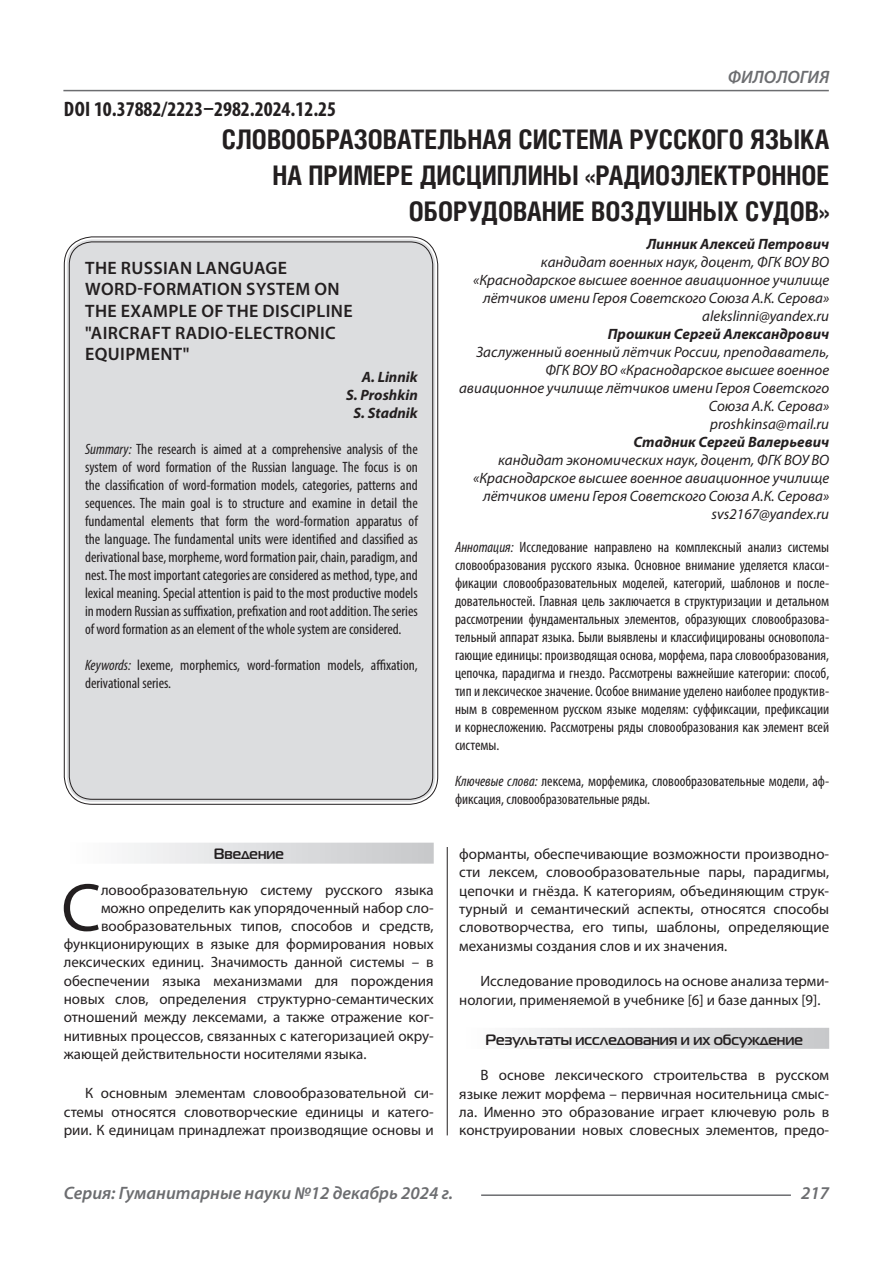
<style>
.page{position:relative;width:893px;height:1263px;background:#fff}
.page>*{position:absolute;margin:0;border:0;box-sizing:border-box;transform-origin:0 0}
.Статья_текст_первый{font:68.4px "Myriad Pro";color:#231f20}
.Статья_название{font:700 27px/36px "Helios Cond C";color:#231f20;text-align:right}
.ДОИ{font:700 condensed 21px "Myriad Pro";color:#231f20}
.Статья_название_англ{font:600 18px/21.6px "Myriad Pro";letter-spacing:.02em;color:#231f20}
.t1{font:italic 600 18px "Myriad Pro";color:#6c6d70}
.Статья_аннотация_тек{font:condensed 15px/18px "Myriad Pro";color:#231f20;text-align:justify}
.Статья_аннотация_анг{font:condensed 15px/18px "Myriad Pro";color:#231f20;text-align:justify}
.Статья_текст{font:15px/18.5px "Myriad Pro";color:#231f20;text-align:justify}
.Статья_автор_инфо{font:italic 15px/18px "Myriad Pro";color:#231f20;text-align:right}
.Статья_текст_первый-2{font:15px "Myriad Pro";color:#231f20}
.Статья_автор_фио_рус{font:italic 700 15px "Myriad Pro";color:#231f20}
.Статья_подзаголовок{font:700 15px "Magistral C";color:#231f20}
.Статья_автор_англ{font:italic 700 15px "Myriad Pro";color:#231f20}
.s1{font-style:italic}
</style>
<div class="page">
<hr style="left:447px;top:128px;width:1px;height:1007px;background:#231f20">
<hr style="left:63px;top:90px;width:766px;height:1px;background:#6c6d70">
<hr style="left:481px;top:1194px;width:310px;height:2px;background:#6c6d70">
<div style="left:67px;top:239px;width:368px;height:563px;background:#dcdddf;border-radius:26px"></div>
<div style="left:64px;top:843px;width:370px;height:21px;background:linear-gradient(to right,#fefeff,#c6c8ca)"></div>
<div style="left:459px;top:1028px;width:370px;height:21px;background:linear-gradient(to right,#fefeff,#c6c8ca)"></div>
<p class="ДОИ" style="left:64px;top:96px;width:274px">DOI 10.37882/2223–2982.2024.12.25</p>
<p class="t1" style="left:728px;top:66px;width:103px">ФИЛОЛОГИЯ</p>
<p class="Статья_название" style="left:222px;top:121px;width:609px">СЛОВООБРАЗОВАТЕЛЬНАЯ СИСТЕМА РУССКОГО ЯЗЫКА<br>НА ПРИМЕРЕ ДИСЦИПЛИНЫ «РАДИОЭЛЕКТРОННОЕ<br>ОБОРУДОВАНИЕ ВОЗДУШНЫХ СУДОВ»</p>
<p class="Статья_автор_фио_рус" style="left:647px;top:235px;width:184px">Линник Алексей Петрович</p>
<p class="Статья_автор_инфо" style="left:473px;top:253px;width:357px">кандидат военных наук, доцент, ФГК ВОУ ВО «Краснодарское высшее военное авиационное училище лётчиков имени Героя Советского Союза А.К. Серова»</p>
<p class="Статья_автор_инфо" style="left:702px;top:307px;width:128px">alekslinni@yandex.ru</p>
<p class="Статья_автор_фио_рус" style="left:608px;top:325px;width:223px">Прошкин Сергей Александрович</p>
<p class="Статья_автор_инфо" style="left:477px;top:343px;width:354px">Заслуженный военный лётчик России, преподаватель,</p>
<p class="Статья_автор_инфо" style="left:545px;top:361px;width:285px">ФГК ВОУ ВО «Краснодарское высшее военное</p>
<p class="Статья_автор_инфо" style="left:459px;top:379px;width:372px">авиационное училище лётчиков имени Героя Советского</p>
<p class="Статья_автор_инфо" style="left:709px;top:397px;width:122px">Союза А.К. Серова»</p>
<p class="Статья_автор_инфо" style="left:710px;top:415px;width:121px">proshkinsa@mail.ru</p>
<p class="Статья_автор_фио_рус" style="left:633px;top:433px;width:197px">Стадник Сергей Валерьевич</p>
<p class="Статья_автор_инфо" style="left:473px;top:451px;width:357px">кандидат экономических наук, доцент, ФГК ВОУ ВО «Краснодарское высшее военное авиационное училище лётчиков имени Героя Советского Союза А.К. Серова»</p>
<p class="Статья_автор_инфо" style="left:711px;top:505px;width:119px">svs2167@yandex.ru</p>
<p class="Статья_аннотация_тек" style="left:455px;top:538px;width:376px"><span class="s1">Аннотация:</span> Исследование направлено на комплексный анализ системы словообразования русского языка. Основное внимание уделяется класси&shy;фикации словообразовательных моделей, категорий, шаблонов и после&shy;довательностей. Главная цель заключается в структуризации и детальном рассмотрении фундаментальных элементов, образующих словообразова&shy;тельный аппарат языка. Были выявлены и классифицированы основопола&shy;гающие единицы: производящая основа, морфема, пара словообразования, цепочка, парадигма и гнездо. Рассмотрены важнейшие категории: способ, тип и лексическое значение. Особое внимание уделено наиболее продуктив&shy;ным в современном русском языке моделям: суффиксации, префиксации и корнесложению. Рассмотрены ряды словообразования как элемент всей системы.</p>
<p class="Статья_аннотация_тек" style="left:455px;top:772px;width:376px"><span class="s1">Ключевые слова:</span> лексема, морфемика, словообразовательные модели, аф&shy;фиксация, словообразовательные ряды.</p>
<p class="Статья_название_англ" style="left:85px;top:256px;width:203px">THE RUSSIAN LANGUAGE</p>
<p class="Статья_название_англ" style="left:85px;top:278px;width:256px">WORD-FORMATION SYSTEM ON</p>
<p class="Статья_название_англ" style="left:85px;top:300px;width:269px">THE EXAMPLE OF THE DISCIPLINE "AIRCRAFT RADIO-ELECTRONIC<br>EQUIPMENT"</p>
<p class="Статья_автор_англ" style="left:362px;top:367px;width:58px">A. Linnik</p>
<p class="Статья_автор_англ" style="left:346px;top:385px;width:73px">S. Proshkin</p>
<p class="Статья_автор_англ" style="left:354px;top:403px;width:66px">S. Stadnik</p>
<p class="Статья_аннотация_анг" style="left:85px;top:439px;width:334px"><span class="s1">Summary:</span> The research is aimed at a comprehensive analysis of the system of word formation of the Russian language. The focus is on the classification of word-formation models, categories, patterns and sequences. The main goal is to structure and examine in detail the fundamental elements that form the word-formation apparatus of the language. The fundamental units were identified and classified as derivational base, morpheme, word formation pair, chain, paradigm, and nest. The most important categories are considered as method, type, and lexical meaning. Special attention is paid to the most productive models in modern Russian as suffixation, prefixation and root addition. The series of word formation as an element of the whole system are considered.</p>
<p class="Статья_аннотация_анг" style="left:85px;top:655px;width:334px"><span class="s1">Keywords:</span> lexeme, morphemics, word-formation models, affixation, derivational series.</p>
<p class="Статья_подзаголовок" style="left:214px;top:845px;width:71px">Введение</p>
<p class="Статья_текст_первый" style="left:61px;top:865px;width:41px">С</p>
<p class="Статья_текст_первый-2" style="left:101px;top:880px;width:334px">ловообразовательную систему русского языка</p>
<p class="Статья_текст_первый-2" style="left:101px;top:898px;width:334px">можно определить как упорядоченный набор сло-</p>
<p class="Статья_текст_первый-2" style="left:101px;top:916px;width:334px">вообразовательных типов, способов и средств,</p>
<p class="Статья_текст_первый-2" style="left:64px;top:935px;width:371px">функционирующих в языке для формирования новых</p>
<p class="Статья_текст_первый-2" style="left:64px;top:953px;width:371px">лексических единиц. Значимость данной системы – в</p>
<p class="Статья_текст_первый-2" style="left:64px;top:971px;width:371px">обеспечении языка механизмами для порождения</p>
<p class="Статья_текст_первый-2" style="left:64px;top:990px;width:371px">новых слов, определения структурно-семантических</p>
<p class="Статья_текст_первый-2" style="left:64px;top:1008px;width:371px">отношений между лексемами, а также отражение ког-</p>
<p class="Статья_текст_первый-2" style="left:64px;top:1026px;width:371px">нитивных процессов, связанных с категоризацией окру-</p>
<p class="Статья_текст_первый-2" style="left:64px;top:1044px;width:304px">жающей действительности носителями языка.</p>
<p class="Статья_текст" style="left:64px;top:1084px;width:371px;text-indent:21px">К основным элементам словообразовательной си&shy;стемы относятся словотворческие единицы и катего&shy;рии. К единицам принадлежат производящие основы и</p>
<p class="Статья_текст" style="left:459px;top:844px;width:371px">форманты, обеспечивающие возможности производно&shy;сти лексем, словообразовательные пары, парадигмы, цепочки и гнёзда. К категориям, объединяющим струк&shy;турный и семантический аспекты, относятся способы словотворчества, его типы, шаблоны, определяющие механизмы создания слов и их значения.</p>
<p class="Статья_текст" style="left:459px;top:972px;width:371px;text-indent:21px">Исследование проводилось на основе анализа терми&shy;нологии, применяемой в учебнике [6] и базе данных [9].</p>
<p class="Статья_подзаголовок" style="left:486px;top:1030px;width:319px">Результаты исследования и их обсуждение</p>
<p class="Статья_текст" style="left:459px;top:1065px;width:371px;text-indent:21px">В основе лексического строительства в русском языке лежит морфема – первичная носительница смыс&shy;ла. Именно это образование играет ключевую роль в конструировании новых словесных элементов, предо-</p>
<p class="t1" style="left:64px;top:1182px;width:391px">Серия: Гуманитарные науки №12 декабрь 2024 г.</p>
<p class="t1" style="left:801px;top:1182px;width:30px">217</p>
</div>
